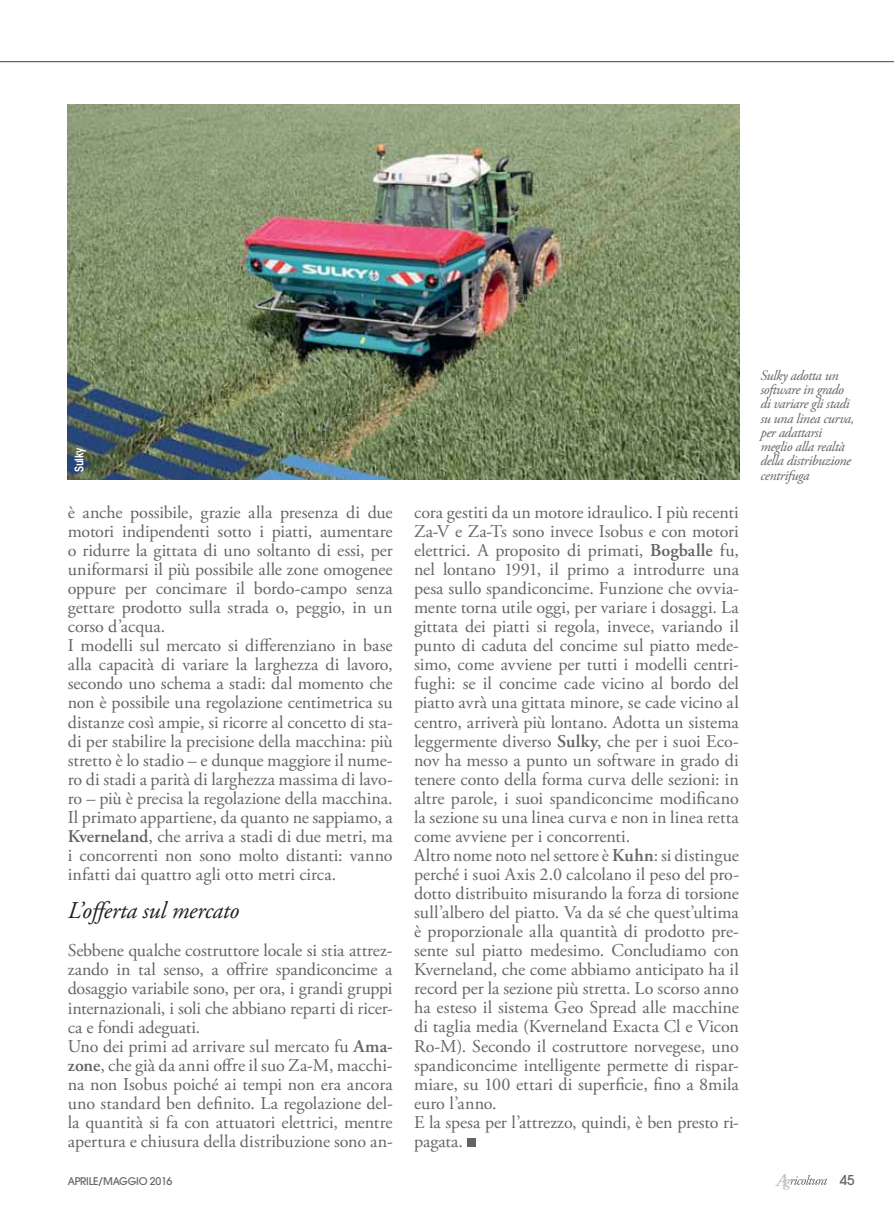
<style>
.page{position:relative;width:894px;height:1207px;background:#fff}
.page>*{position:absolute;margin:0;border:0;box-sizing:border-box;transform-origin:0 0}
.t1{font:italic 24px "Adobe Garamond Pro";letter-spacing:-.01em;color:#231f20}
.t2{font:18px/19px "Adobe Garamond Pro";color:#636466}
.t3{font:italic 14.25px/14.2px "Adobe Garamond Pro";letter-spacing:-.025em;color:#636466}
.t4{font:500 13.5px "Avant Garde";color:#636466}
.t5{font:600 condensed 12px "Avant Garde";letter-spacing:-.03em;color:#fff}
.t6{font:500 10.5px "Avant Garde";letter-spacing:-.025em;color:#636466}
.s1{font-weight:600}
</style>
<div class="page">
<svg style="left:775px;top:1173px;width:52px;height:16px"></svg>
<hr style="left:0;top:61px;width:894px;height:1px;background:#636466">
<img style="left:68px;top:104px;width:671px;height:375px">
<div style="left:467px;top:1138px;width:9px;height:8px;background:#636466"></div>
<p class="t5" style="left:75px;top:472px;width:25px;rotate:-90deg">Sulky</p>
<p class="t2" style="left:68px;top:503px;width:326px">è anche possibile, grazie alla presenza di due motori indipendenti sotto i piatti, aumentare o ridurre la gittata di uno soltanto di essi, per uniformarsi il più possibile alle zone omogenee oppure per concimare il bordo-campo senza gettare prodotto sulla strada o, peggio, in un corso d’acqua.<br>I modelli sul mercato si differenziano in base alla capacità di variare la larghezza di lavoro, secondo uno schema a stadi: dal momento che non è possibile una regolazione centimetrica su distanze così ampie, si ricorre al concetto di sta&shy;di per stabilire la precisione della macchina: più stretto è lo stadio – e dunque maggiore il nume&shy;ro di stadi a parità di larghezza massima di lavo&shy;ro – più è precisa la regolazione della macchina.<br>Il primato appartiene, da quanto ne sappiamo, a <span class="s1">Kverneland</span>, che arriva a stadi di due metri, ma i concorrenti non sono molto distanti: vanno infatti dai quattro agli otto metri circa.</p>
<h1 class="t1" style="left:68px;top:898px;width:173px">L’offerta sul mercato</h1>
<p class="t2" style="left:68px;top:941px;width:326px">Sebbene qualche costruttore locale si stia attrez&shy;zando in tal senso, a offrire spandiconcime a dosaggio variabile sono, per ora, i grandi gruppi internazionali, i soli che abbiano reparti di ricer&shy;ca e fondi adeguati.<br>Uno dei primi ad arrivare sul mercato fu <span class="s1">Ama&shy;zone</span>, che già da anni offre il suo Za-M, macchi&shy;na non Isobus poiché ai tempi non era ancora uno standard ben definito. La regolazione del&shy;la quantità si fa con attuatori elettrici, mentre apertura e chiusura della distribuzione sono an-</p>
<p class="t2" style="left:414px;top:503px;width:327px">cora gestiti da un motore idraulico. I più recenti Za-V e Za-Ts sono invece Isobus e con motori elettrici. A proposito di primati, <span class="s1">Bogballe</span> fu, nel lontano 1991, il primo a introdurre una pesa sullo spandiconcime. Funzione che ovvia&shy;mente torna utile oggi, per variare i dosaggi. La gittata dei piatti si regola, invece, variando il punto di caduta del concime sul piatto mede&shy;simo, come avviene per tutti i modelli centri&shy;fughi: se il concime cade vicino al bordo del piatto avrà una gittata minore, se cade vicino al centro, arriverà più lontano. Adotta un sistema leggermente diverso <span class="s1">Sulky</span>, che per i suoi Eco&shy;nov ha messo a punto un software in grado di tenere conto della forma curva delle sezioni: in altre parole, i suoi spandiconcime modificano la sezione su una linea curva e non in linea retta come avviene per i concorrenti.<br>Altro nome noto nel settore è <span class="s1">Kuhn</span>: si distingue perché i suoi Axis 2.0 calcolano il peso del pro&shy;dotto distribuito misurando la forza di torsione sull’albero del piatto. Va da sé che quest’ultima è proporzionale alla quantità di prodotto pre&shy;sente sul piatto medesimo. Concludiamo con Kverneland, che come abbiamo anticipato ha il record per la sezione più stretta. Lo scorso anno ha esteso il sistema Geo Spread alle macchine di taglia media (Kverneland Exacta Cl e Vicon Ro-M). Secondo il costruttore norvegese, uno spandiconcime intelligente permette di rispar&shy;miare, su 100 ettari di superficie, fino a 8mila euro l’anno.<br>E la spesa per l’attrezzo, quindi, è ben presto ri&shy;pagata.</p>
<p class="t3" style="left:760px;top:369px;width:96px">Sulky adotta un software in grado di variare gli stadi su una linea curva, per adattarsi meglio alla realtà della distribuzione centrifuga</p>
<p class="t6" style="left:68px;top:1176px;width:106px">APRILE/MAGGIO 2016</p>
<p class="t4" style="left:840px;top:1174px;width:16px">45</p>
</div>
